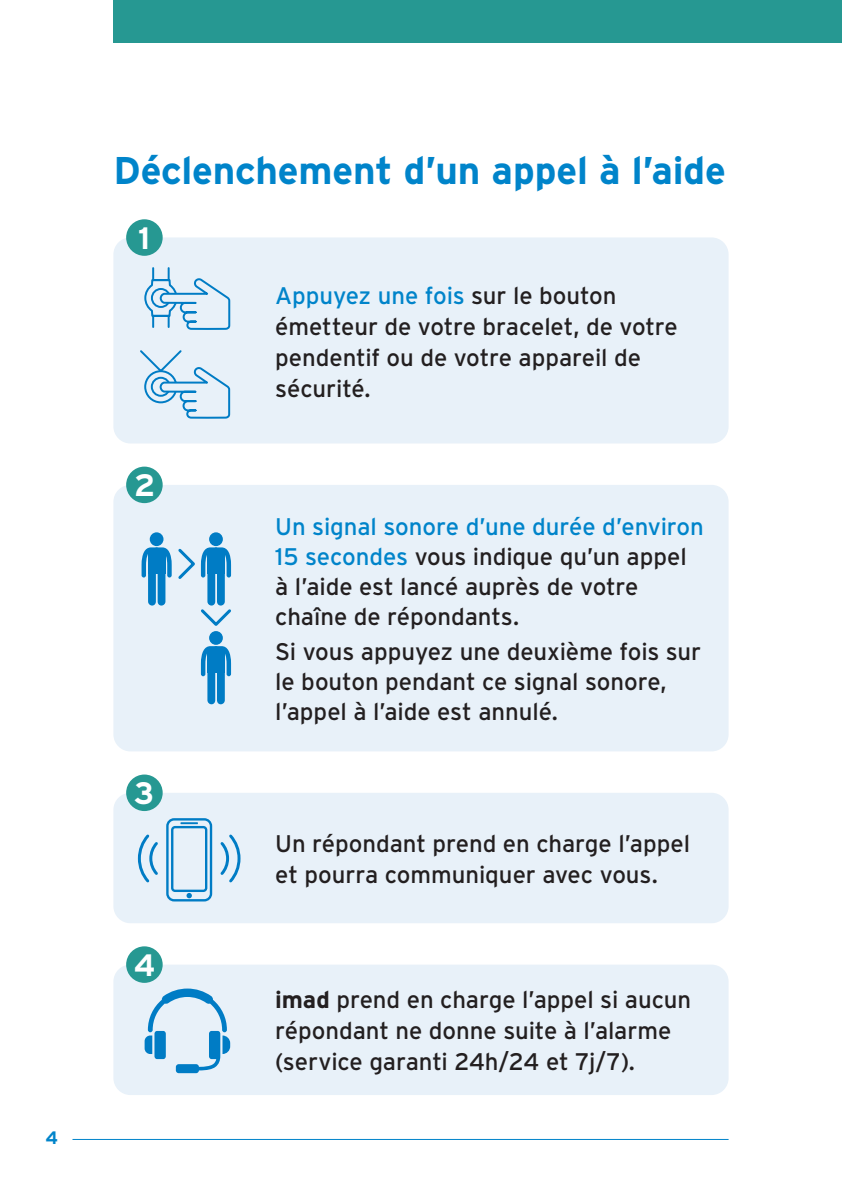
<style>
.page{position:relative;width:842px;height:1191px;background:#fff}
.page>*{position:absolute;margin:0;border:0;box-sizing:border-box;transform-origin:0 0}
.t1{font:700 38.6px "Interstate";letter-spacing:-.005em;color:#0084ca}
.t2{font:700 31px "Interstate";color:#fff}
.t3{font:24px/31px "Interstate";letter-spacing:-.005em;color:#231f20}
.t4{font:700 18px "Interstate";color:#0084ca}
.s1{color:#0084ca}
.s2{font-weight:700}
</style>
<div class="page">
<hr style="left:72px;top:1139px;width:657px;height:1px;background:#0084ca">
<div style="left:113px;top:0;width:729px;height:43px;background:#269892"></div>
<div style="left:113px;top:237px;width:616px;height:206px;background:#e8f1f9;border-radius:17px"></div>
<div style="left:126px;top:219px;width:37px;height:37px;background:#269892;border-radius:50%"></div>
<div style="left:133px;top:254px;width:104px;height:89px;background:#e8f1f9"></div>
<svg style="left:144px;top:267px;width:87px;height:63px"></svg>
<svg style="left:140px;top:350px;width:91px;height:69px"></svg>
<div style="left:113px;top:485px;width:616px;height:266px;background:#e8f1f9;border-radius:17px"></div>
<div style="left:126px;top:466px;width:37px;height:37px;background:#269892;border-radius:50%"></div>
<div style="left:150px;top:532px;width:13px;height:14px;background:#007cc5;border-radius:50%"></div>
<div style="left:209px;top:532px;width:14px;height:14px;background:#007cc5;border-radius:50%"></div>
<svg style="left:209px;top:631px;width:14px;height:14px"></svg>
<svg style="left:201px;top:646px;width:30px;height:58px"></svg>
<div style="left:207px;top:650px;width:18px;height:22px;background:#007cc5"></div>
<svg style="left:142px;top:546px;width:90px;height:80px"></svg>
<div style="left:113px;top:964px;width:616px;height:131px;background:#e8f1f9;border-radius:17px"></div>
<div style="left:126px;top:946px;width:37px;height:37px;background:#269892;border-radius:50%"></div>
<div style="left:144px;top:980px;width:87px;height:107px;background:#e8f1f9"></div>
<svg style="left:145px;top:988px;width:85px;height:85px"></svg>
<div style="left:113px;top:793px;width:616px;height:130px;background:#e8f1f9;border-radius:17px"></div>
<div style="left:126px;top:774px;width:37px;height:37px;background:#269892;border-radius:50%"></div>
<div style="left:132px;top:807px;width:110px;height:99px;background:#e8f1f9"></div>
<svg style="left:137px;top:818px;width:104px;height:84px"></svg>
<p class="t4" style="left:45px;top:1127px;width:14px">4</p>
<h1 class="t1" style="left:113px;top:147px;width:614px">Déclenchement d’un appel à l’aide</h1>
<p class="t2" style="left:138px;top:219px;width:13px">1</p>
<p class="t3" style="left:275px;top:279px;width:404px"><span class="s1">Appuyez une fois</span> sur le bouton émetteur de votre bracelet, de votre pendentif ou de votre appareil de sécurité.</p>
<p class="t2" style="left:134px;top:466px;width:23px">2</p>
<p class="t2" style="left:134px;top:774px;width:21px">3</p>
<p class="t2" style="left:134px;top:946px;width:23px">4</p>
<p class="t3" style="left:275px;top:511px;width:430px;line-height:30px"><span class="s1">Un signal sonore d’une durée d’environ<br>15 secondes</span> vous indique qu’un appel à l’aide est lancé auprès de votre chaîne de répondants.</p>
<p class="t3" style="left:275px;top:636px;width:428px;line-height:30px">Si vous appuyez une deuxième fois sur le bouton pendant ce signal sonore, l’appel à l’aide est annulé.</p>
<p class="t3" style="left:275px;top:828px;width:416px">Un répondant prend en charge l’appel et pourra communiquer avec vous.</p>
<p class="t3" style="left:275px;top:984px;width:417px"><span class="s2">imad</span> prend en charge l’appel si aucun répondant ne donne suite à l’alarme (service garanti 24h/24 et 7j/7).</p>
</div>
